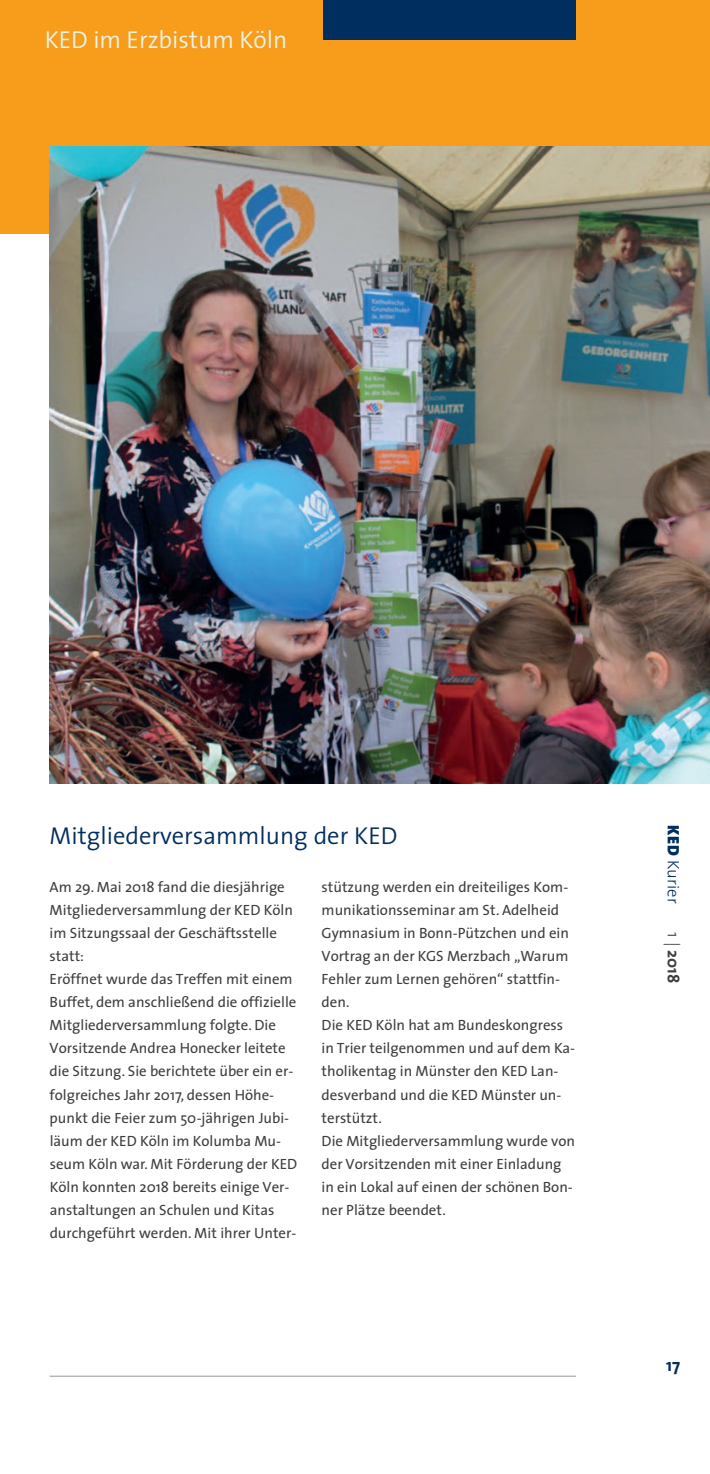
<style>
.page{position:relative;width:710px;height:1474px;background:#fff}
.page>*{position:absolute;margin:0;border:0;box-sizing:border-box;transform-origin:0 0}
.t1{font:300 24.5px "The Sans";color:#002e5f}
.t2{font:300 24.5px "The Sans";color:#e9f4e8}
.t3{font:700 17.5px "The Sans";color:#002e5f}
.t4{font:300 16.62px "The Sans";color:#002e5f}
.t5{font:700 16.62px "The Sans";color:#3e3e3f}
.t6{font:14.88px/23.1px "The Sans";color:#3e3e3f}
.s1{font-weight:900}
.s2{font-weight:300}
</style>
<div class="page">
<div style="left:0;top:0;width:709px;height:233px;background:#f89c1c"></div>
<hr style="left:50px;top:1375px;width:525px;height:1px;background:#939598">
<div style="left:323px;top:0;width:252px;height:40px;background:#002e5f"></div>
<img style="left:50px;top:146px;width:659px;height:637px">
<h1 class="t2" style="left:45px;top:32px;width:244px">KED im Erzbistum Köln</h1>
<h1 class="t1" style="left:50px;top:827px;width:349px">Mitgliederversammlung der KED</h1>
<p class="t6" style="left:50px;top:876px;width:249px">Am 29. Mai 2018 fand die diesjährige Mitgliederversammlung der KED Köln im Sitzungssaal der Geschäftsstelle statt:<br>Eröffnet wurde das Treffen mit einem Buffet, dem anschließend die offizielle Mitgliederversammlung folgte. Die Vorsitzende Andrea Honecker leitete die Sitzung. Sie berichtete über ein er&shy;folgreiches Jahr 2017, dessen Höhe&shy;punkt die Feier zum 50-jährigen Jubi&shy;läum der KED Köln im Kolumba Mu&shy;seum Köln war. Mit Förderung der KED Köln konnten 2018 bereits einige Ver&shy;anstaltungen an Schulen und Kitas durchgeführt werden. Mit ihrer Unter-</p>
<p class="t6" style="left:321px;top:876px;width:255px">stützung werden ein dreiteiliges Kom&shy;munikationsseminar am St. Adelheid<br>Gymnasium in Bonn-Pützchen und ein<br>Vortrag an der KGS Merzbach „Warum<br>Fehler zum Lernen gehören“ stattfin&shy;den.<br>Die KED Köln hat am Bundeskongress in Trier teilgenommen und auf dem Ka&shy;tholikentag in Münster den KED Lan&shy;desverband und die KED Münster un&shy;terstützt.<br>Die Mitgliederversammlung wurde von der Vorsitzenden mit einer Einladung in ein Lokal auf einen der schönen Bon&shy;ner Plätze beendet.</p>
<p class="t4" style="left:679px;top:825px;width:80px;rotate:90deg"><span class="s1">KED</span> Kurier</p>
<p class="t5" style="left:679px;top:932px;width:52px;rotate:90deg"><span class="s2">1 |</span> 2018</p>
<p class="t3" style="left:666px;top:1357px;width:15px">17</p>
</div>
